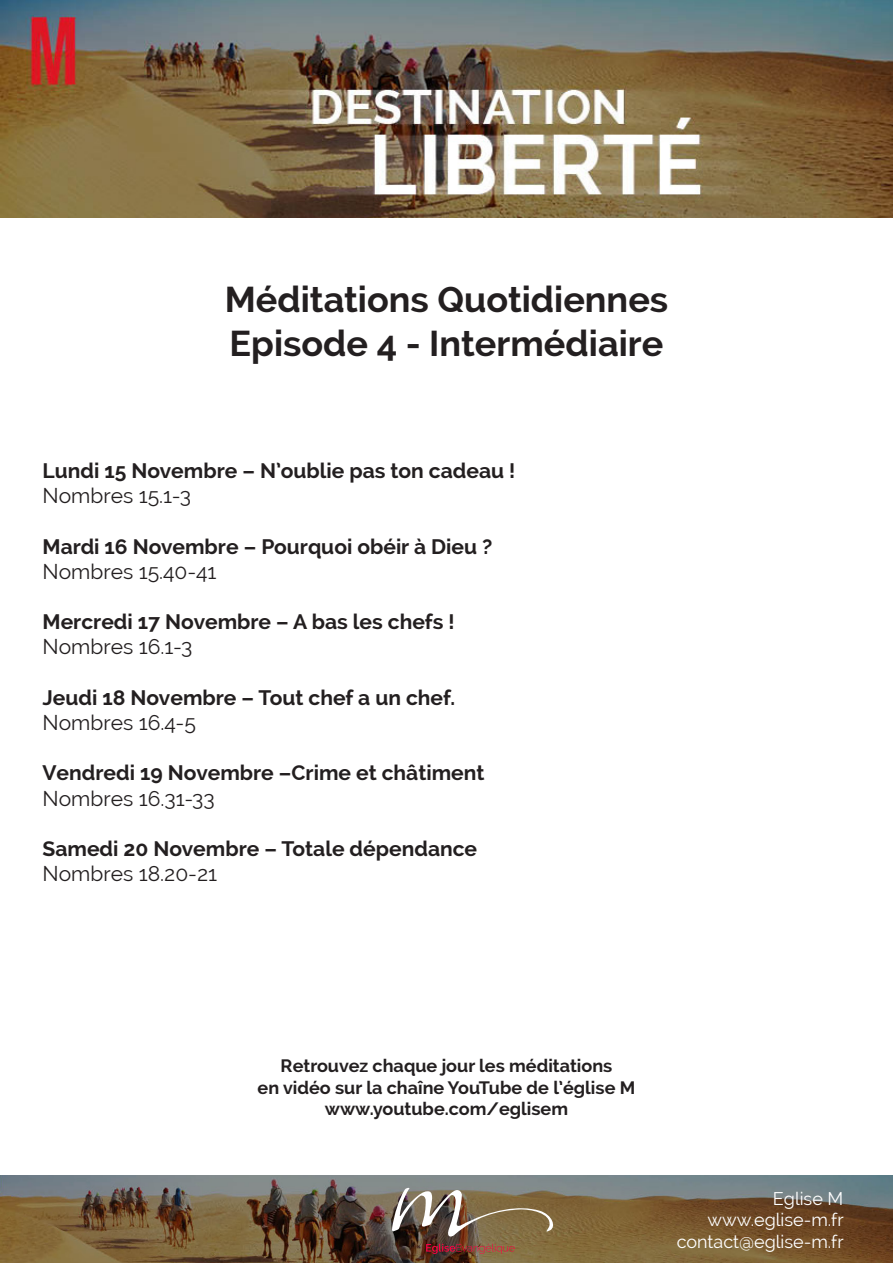
<style>
.page{position:relative;width:893px;height:1263px;background:#fff}
.page>*{position:absolute;margin:0;border:0;box-sizing:border-box;transform-origin:0 0}
.t1{font:700 36px "Raleway";color:#231f20}
.t2{font:700 21px "Raleway";color:#231f20}
.t3{font:21px "Raleway";color:#231f20}
.t4{font:700 18px "Raleway";color:#231f20}
.t5{font:18px "Raleway";color:#fff}
</style>
<div class="page">
<img style="left:0;top:1176px;width:893px;height:87px">
<img style="left:0;top:0;width:893px;height:217px">
<svg style="left:392px;top:1188px;width:164px;height:50px;background:#86765f"></svg>
<svg style="left:426px;top:1244px;width:89px;height:10px"></svg>
<p class="t1" style="left:225px;top:279px;width:445px">Méditations Quotidiennes</p>
<p class="t1" style="left:229px;top:322px;width:435px">Episode 4 - Intermédiaire</p>
<p class="t2" style="left:43px;top:459px;width:474px">Lundi 15 Novembre – N’oublie pas ton cadeau !</p>
<p class="t3" style="left:43px;top:484px;width:150px">Nombres 15.1-3</p>
<p class="t2" style="left:43px;top:534px;width:451px">Mardi 16 Novembre – Pourquoi obéir à Dieu ?</p>
<p class="t3" style="left:43px;top:559px;width:175px">Nombres 15.40-41</p>
<p class="t2" style="left:43px;top:610px;width:414px">Mercredi 17 Novembre – A bas les chefs !</p>
<p class="t3" style="left:43px;top:635px;width:151px">Nombres 16.1-3</p>
<p class="t2" style="left:43px;top:685px;width:414px">Jeudi 18 Novembre – Tout chef a un chef.</p>
<p class="t3" style="left:43px;top:710px;width:155px">Nombres 16.4-5</p>
<p class="t2" style="left:43px;top:761px;width:443px">Vendredi 19 Novembre –Crime et châtiment</p>
<p class="t3" style="left:43px;top:786px;width:174px">Nombres 16.31-33</p>
<p class="t2" style="left:43px;top:837px;width:436px">Samedi 20 Novembre – Totale dépendance</p>
<p class="t3" style="left:43px;top:862px;width:176px">Nombres 18.20-21</p>
<p class="t4" style="left:281px;top:1055px;width:333px">Retrouvez chaque jour les méditations</p>
<p class="t4" style="left:258px;top:1077px;width:379px">en vidéo sur la chaîne YouTube de l’église M</p>
<p class="t4" style="left:325px;top:1099px;width:245px">www.youtube.com/eglisem</p>
<p class="t5" style="left:773px;top:1188px;width:72px">Eglise M</p>
<p class="t5" style="left:708px;top:1209px;width:138px">www.eglise-m.fr</p>
<p class="t5" style="left:677px;top:1231px;width:169px">contact@eglise-m.fr</p>
</div>
